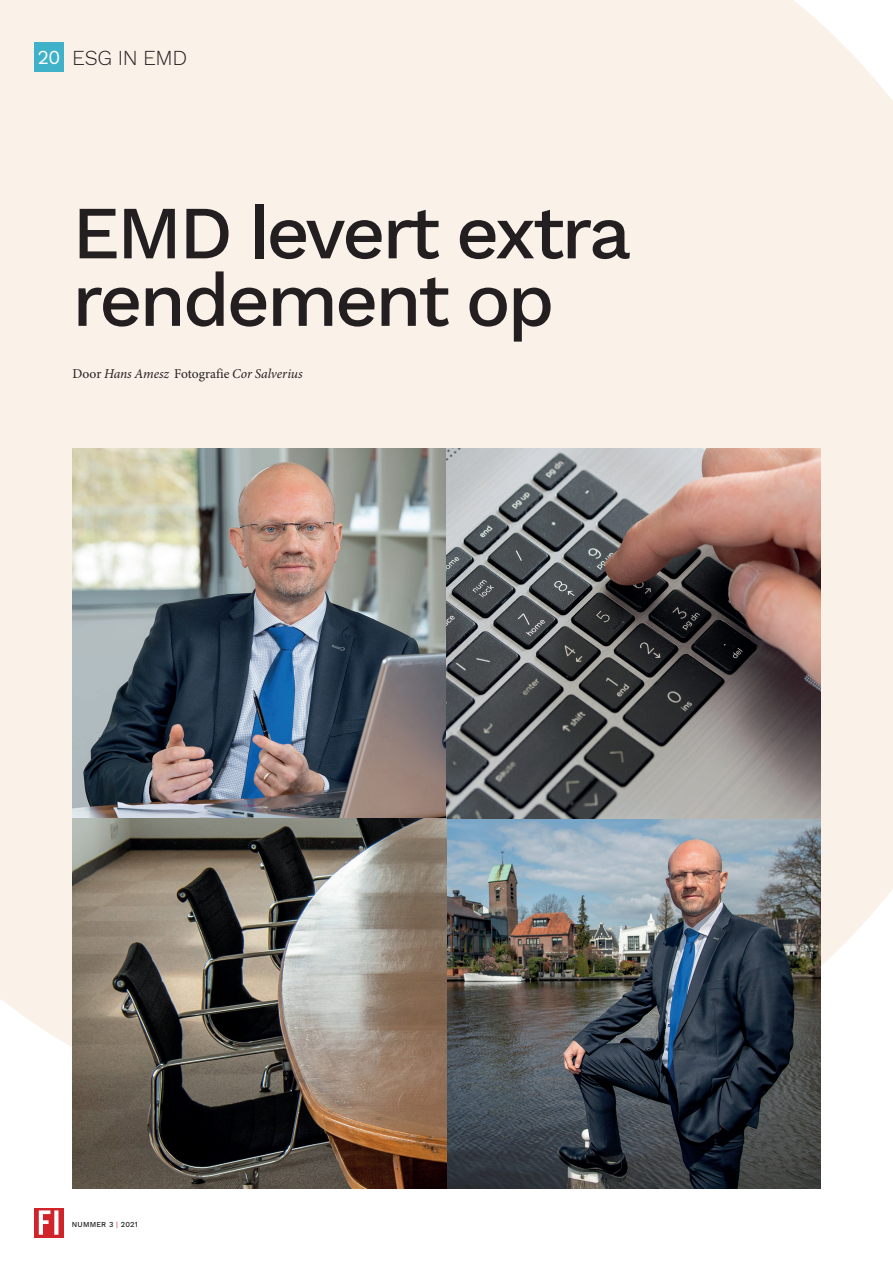
<style>
.page{position:relative;width:893px;height:1263px;background:#fff}
.page>*{position:absolute;margin:0;border:0;box-sizing:border-box;transform-origin:0 0}
.t1{font:75px/67.5px "Work Sans";letter-spacing:-.04em;color:#231f20}
.t2{font:300 21px "Work Sans";letter-spacing:-.02em;color:#231f20}
.t3{font:19.5px "Work Sans";color:#fff}
.t4{font:italic 13.5px "Minion Pro";letter-spacing:-.01em;color:#231f20}
.t5{font:7.5px "Work Sans";letter-spacing:.02em;color:#231f20}
.s1{font-style:normal}
.s2{color:#d1232a}
</style>
<div class="page">
<div style="left:0;top:0;width:893px;height:1047px;background:#faf1e9"></div>
<svg style="left:34px;top:1208px;width:30px;height:29px"></svg>
<svg style="left:39px;top:1210px;width:19px;height:25px"></svg>
<div style="left:34px;top:43px;width:30px;height:29px;background:#3fb1c8"></div>
<img style="left:446px;top:819px;width:375px;height:369px">
<img style="left:72px;top:449px;width:374px;height:369px">
<svg style="left:446px;top:449px;width:375px;height:370px;background:#716967"></svg>
<img style="left:72px;top:818px;width:374px;height:370px">
<h3 class="t3" style="left:38px;top:43px;width:24px">20</h3>
<h2 class="t2" style="left:72px;top:42px;width:116px">ESG IN EMD</h2>
<h1 class="t1" style="left:72px;top:196px;width:561px">EMD levert extra rendement op</h1>
<p class="t4" style="left:73px;top:364px;width:232px"><span class="s1">Door</span> Hans Amesz <span class="s1">Fotografie</span> Cor Salverius</p>
<p class="t5" style="left:72px;top:1219px;width:67px">NUMMER 3 <span class="s2">|</span> 2021</p>
</div>
